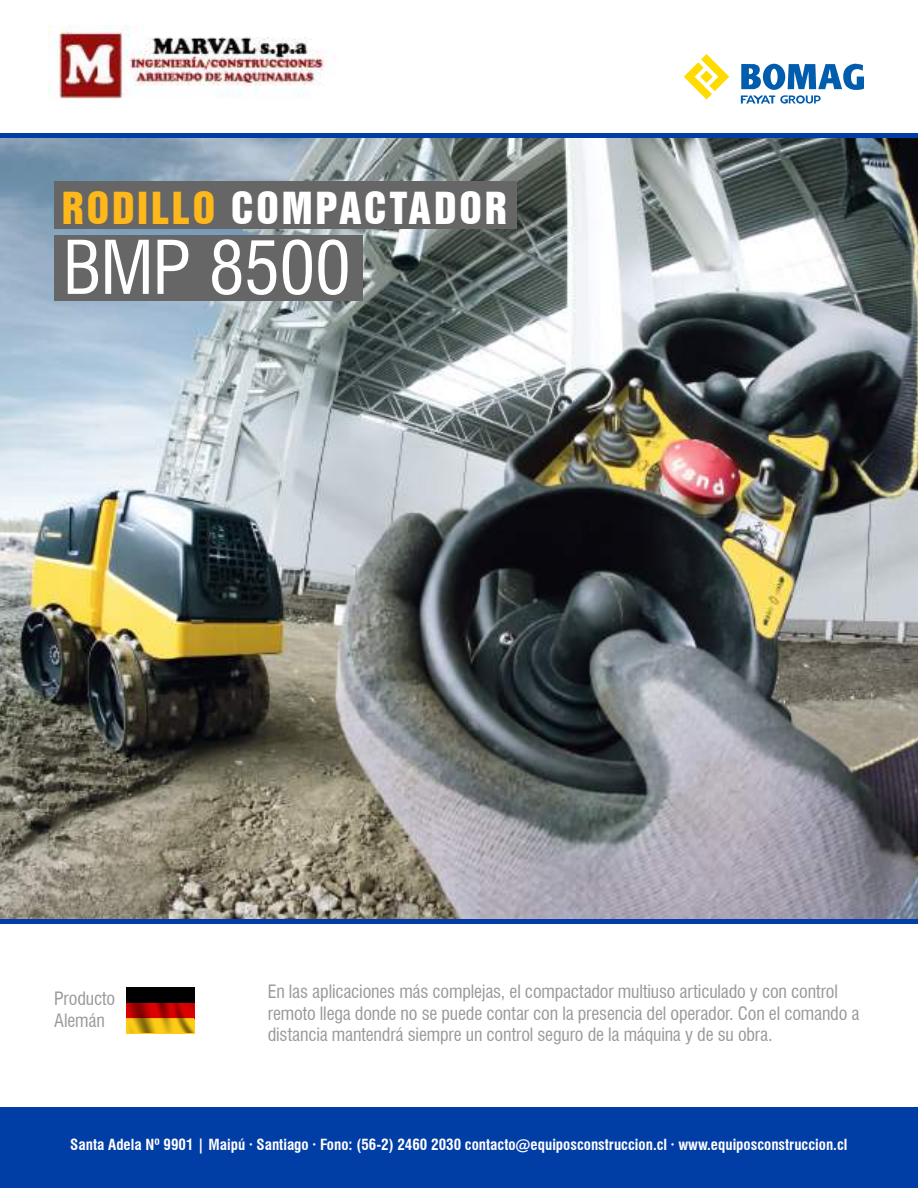
<style>
.page{position:relative;width:918px;height:1188px;background:#fff}
.page>*{position:absolute;margin:0;border:0;box-sizing:border-box;transform-origin:0 0}
.t1{font:condensed 72px "Swiss 721 BT";letter-spacing:-.01em;color:#fff}
.t2{font:40.5px "Swiss 921 BT Regular A";letter-spacing:.07em;color:#fff}
.t3{font:condensed 18px/21.6px "Swiss 721 BT";letter-spacing:-.01em;color:#999}
.t4{font:700 condensed 15px "Swiss 721 BT";color:#fff}
.s1{color:#ffb81c}
</style>
<div class="page">
<img style="left:0;top:137px;width:918px;height:782px">
<div style="left:0;top:1108px;width:918px;height:80px;background:#003da5"></div>
<div style="left:54px;top:235px;width:309px;height:66px;background:#666"></div>
<hr style="left:0;top:133px;width:918px;height:4px;background:#003da5">
<div style="left:0;top:919px;width:918px;height:5px;background:#003da6"></div>
<div style="left:54px;top:182px;width:462px;height:47px;background:#666"></div>
<svg style="left:684px;top:54px;width:45px;height:45px"></svg>
<svg style="left:741px;top:64px;width:123px;height:40px"></svg>
<svg style="left:126px;top:1032px;width:68px;height:1px"></svg>
<img style="left:126px;top:988px;width:68px;height:44px">
<img style="left:48px;top:26px;width:277px;height:73px">
<h2 class="t2" style="left:62px;top:182px;width:447px"><span class="s1">RODILLO</span> COMPACTADOR</h2>
<h1 class="t1" style="left:63px;top:225px;width:289px">BMP 8500</h1>
<p class="t3" style="left:54px;top:988px;width:63px">Producto<br>Alemán</p>
<p class="t3" style="left:268px;top:981px;width:593px">En las aplicaciones más complejas, el compactador multiuso articulado y con control remoto llega donde no se puede contar con la presencia del operador. Con el comando a distancia mantendrá siempre un control seguro de la máquina y de su obra.</p>
<p class="t4" style="left:70px;top:1136px;width:779px">Santa Adela Nº 9901 | Maipú · Santiago · Fono: (56-2) 2460 2030 contacto@equiposconstruccion.cl · www.equiposconstruccion.cl</p>
</div>
